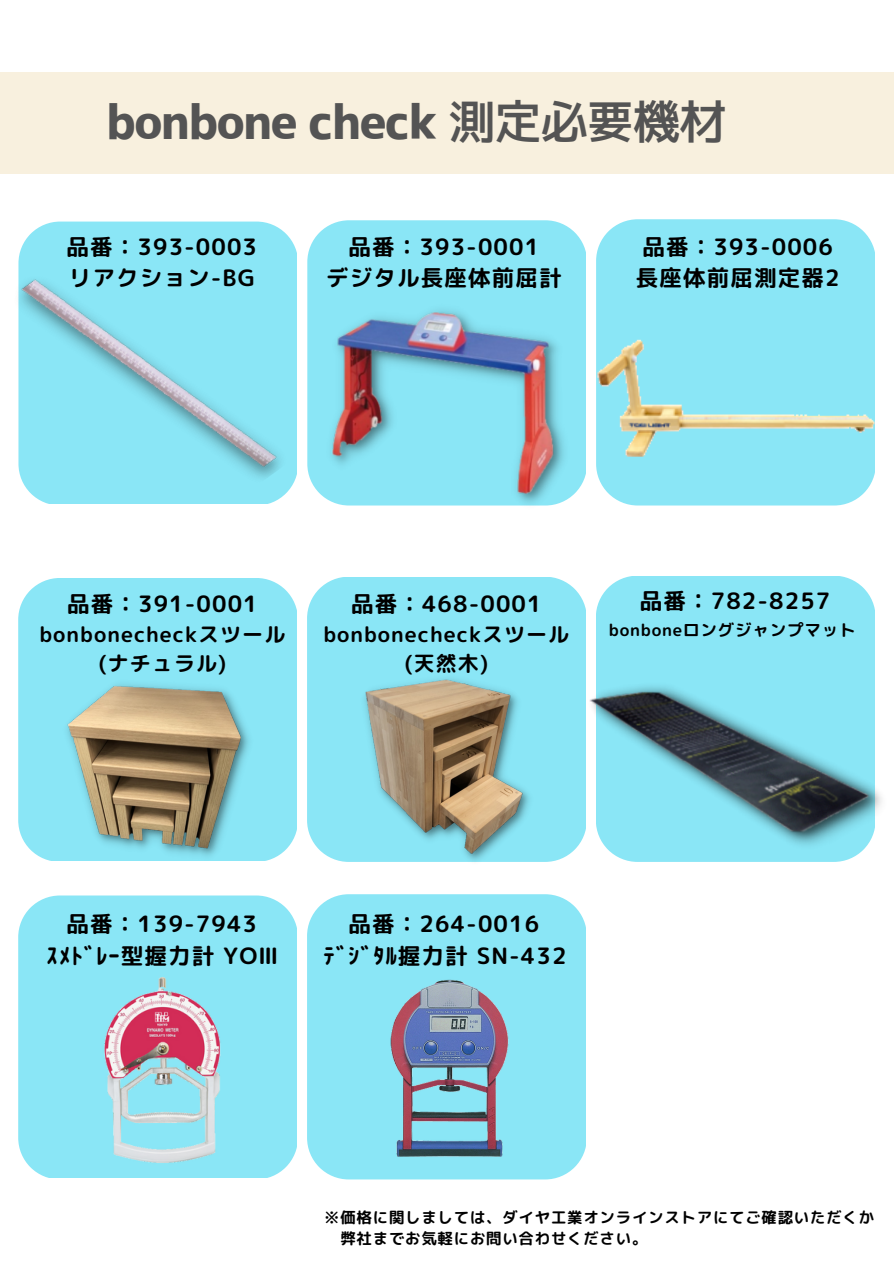
<style>
.page{position:relative;width:894px;height:1264px;background:#fff}
.page>*{position:absolute;margin:0;border:0;box-sizing:border-box;transform-origin:0 0}
.t1{font:47.85px "Corporate Logo Bold";letter-spacing:-.035em;color:#545454}
.t2{font:22.5px/31.5px "rounded mplus 1 p bold";letter-spacing:.05em;color:#000;text-align:center}
.t3{font:21px/29.2px "rounded mplus 1 p bold";letter-spacing:.05em;color:#000;text-align:center}
.t4{font:16.5px "rounded mplus 1 p bold";letter-spacing:.05em;color:#000}
.t5{font:15.45px/21.5px "rounded mplus 1 p bold";letter-spacing:.05em;color:#000}
.s1{font-family:"Corporate Logo Medium"}
</style>
<div class="page">
<img style="left:18px;top:221px;width:276px;height:283px">
<div style="left:307px;top:220px;width:279px;height:278px;background:#8ae6f6"></div>
<img style="left:324px;top:301px;width:245px;height:205px">
<div style="left:18px;top:578px;width:279px;height:282px;background:#8ae6f6"></div>
<div style="left:307px;top:577px;width:278px;height:284px;background:#8ae6f6"></div>
<div style="left:596px;top:576px;width:278px;height:285px;background:#8ae6f6"></div>
<img style="left:582px;top:677px;width:300px;height:179px">
<div style="left:0;top:72px;width:893px;height:101px;background:#f8f0de"></div>
<img style="left:62px;top:677px;width:192px;height:184px">
<img style="left:360px;top:672px;width:174px;height:190px">
<div style="left:596px;top:219px;width:278px;height:286px;background:#8ae6f6"></div>
<img style="left:596px;top:316px;width:279px;height:151px">
<div style="left:18px;top:895px;width:279px;height:283px;background:#8ae6f6"></div>
<div style="left:307px;top:894px;width:278px;height:285px;background:#8ae6f6"></div>
<img style="left:366px;top:952px;width:160px;height:228px">
<img style="left:102px;top:975px;width:121px;height:190px">
<h1 class="t1" style="left:106px;top:98px;width:622px">bonbone check <span class="s1">測定必要機材</span></h1>
<p class="t2" style="left:67px;top:230px;width:192px;text-align:left">品番：393-0003リアクション-BG</p>
<p class="t2" style="left:326px;top:230px;width:237px">品番：393-0001<br>デジタル長座体前屈計</p>
<p class="t2" style="left:635px;top:230px;width:205px;text-align:left">品番：393-0006長座体前屈測定器2</p>
<p class="t2" style="left:67px;top:587px;width:192px">品番：391-0001</p>
<p class="t3" style="left:39px;top:619px;width:247px">bonbonecheckスツール(ナチュラル)</p>
<p class="t2" style="left:351px;top:587px;width:192px">品番：468-0001</p>
<p class="t3" style="left:323px;top:619px;width:247px">bonbonecheckスツール(天然木)</p>
<p class="t2" style="left:639px;top:585px;width:192px">品番：782-8257</p>
<p class="t4" style="left:608px;top:618px;width:248px">bonboneロングジャンプマット</p>
<p class="t2" style="left:47px;top:908px;width:233px">品番：139-7943<br>ｽﾒﾄﾞﾚｰ型握力計 YOⅢ</p>
<p class="t2" style="left:323px;top:908px;width:244px">品番：264-0016<br>ﾃﾞｼﾞﾀﾙ握力計 SN-432</p>
<p class="t5" style="left:340px;top:1205px;width:535px;text-indent:-16px">※価格に関しましては、ダイヤ工業オンラインストアにてご確認いただくか弊社までお気軽にお問い合わせください。</p>
</div>
